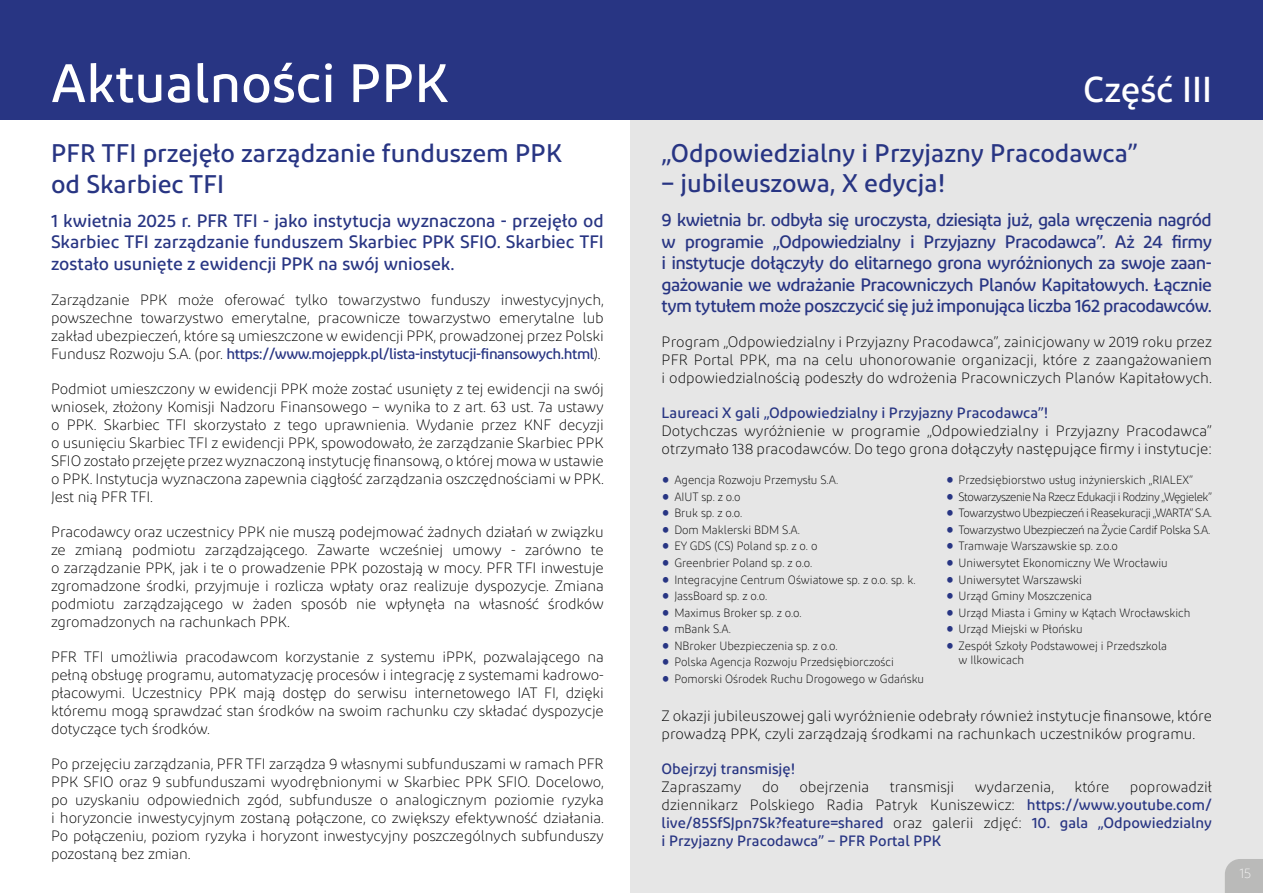
<style>
.page{position:relative;width:1263px;height:893px;background:#fff}
.page>*{position:absolute;margin:0;border:0;box-sizing:border-box;transform-origin:0 0}
.t1{font:500 54px "Diodrum Cyrillic";color:#fff}
.t2{font:500 36px "Diodrum Cyrillic";color:#fff}
.t3{font:500 25.5px/30.6px "Diodrum Cyrillic";color:#283583}
.t4{font:500 18px/21.6px "Diodrum Cyrillic";letter-spacing:-.015em;color:#283583;text-align:justify}
.t5{font:300 15px/18px "Diodrum Cyrillic";letter-spacing:-.005em;color:#000;text-align:justify}
.t6{font:500 15px/18px "Diodrum Cyrillic";color:#283583;text-align:justify}
.t7{font:200 13.8px "Diodrum Cyrillic";color:#fff}
.t8{font:300 12px/16.5px "Diodrum Cyrillic";color:#000;scale:.95 1}
.s1{font-weight:500;color:#283583}
.s2{font-weight:300;color:#000}
</style>
<div class="page">
<div style="left:630px;top:118px;width:633px;height:775px;background:#e6e6e6"></div>
<svg style="left:1225px;top:859px;width:38px;height:34px"></svg>
<div style="left:0;top:0;width:1263px;height:119px;background:#283583"></div>
<h1 class="t1" style="left:51px;top:49px;width:399px">Aktualności PPK</h1>
<h3 class="t3" style="left:51px;top:138px;width:513px">PFR TFI przejęło zarządzanie funduszem PPK od Skarbiec TFI</h3>
<p class="t4" style="left:51px;top:209px;width:554px">1 kwietnia 2025 r. PFR TFI - jako instytucja wyznaczona - przejęło od Skarbiec TFI zarządzanie funduszem Skarbiec PPK SFIO. Skarbiec TFI zostało usunięte z ewidencji PPK na swój wniosek.</p>
<p class="t5" style="left:51px;top:290px;width:554px">Zarządzanie PPK może oferować tylko towarzystwo funduszy inwestycyjnych, powszechne towarzystwo emerytalne, pracownicze towarzystwo emerytalne lub zakład ubezpieczeń, które są umieszczone w ewidencji PPK, prowadzonej przez Polski Fundusz Rozwoju S.A. (por. <span class="s1">https://www.mojeppk.pl/lista-instytucji-finansowych.html</span>).</p>
<p class="t5" style="left:51px;top:379px;width:554px">Podmiot umieszczony w ewidencji PPK może zostać usunięty z tej ewidencji na swój wniosek, złożony Komisji Nadzoru Finansowego – wynika to z art. 63 ust. 7a ustawy o PPK. Skarbiec TFI skorzystało z tego uprawnienia. Wydanie przez KNF decyzji o usunięciu Skarbiec TFI z ewidencji PPK, spowodowało, że zarządzanie Skarbiec PPK SFIO zostało przejęte przez wyznaczoną instytucję finansową, o której mowa w ustawie o PPK. Instytucja wyznaczona zapewnia ciągłość zarządzania oszczędnościami w PPK.<br>Jest nią PFR TFI.</p>
<p class="t5" style="left:51px;top:522px;width:554px">Pracodawcy oraz uczestnicy PPK nie muszą podejmować żadnych działań w związku ze zmianą podmiotu zarządzającego. Zawarte wcześniej umowy - zarówno te o zarządzanie PPK, jak i te o prowadzenie PPK pozostają w mocy. PFR TFI inwestuje zgromadzone środki, przyjmuje i rozlicza wpłaty oraz realizuje dyspozycje. Zmiana podmiotu zarządzającego w żaden sposób nie wpłynęła na własność środków zgromadzonych na rachunkach PPK.</p>
<p class="t5" style="left:51px;top:647px;width:554px">PFR TFI umożliwia pracodawcom korzystanie z systemu iPPK, pozwalającego na pełną obsługę programu, automatyzację procesów i integrację z systemami kadrowo&shy;płacowymi. Uczestnicy PPK mają dostęp do serwisu internetowego IAT FI, dzięki któremu mogą sprawdzać stan środków na swoim rachunku czy składać dyspozycje dotyczące tych środków.</p>
<p class="t5" style="left:51px;top:754px;width:554px">Po przejęciu zarządzania, PFR TFI zarządza 9 własnymi subfunduszami w ramach PFR PPK SFIO oraz 9 subfunduszami wyodrębnionymi w Skarbiec PPK SFIO. Docelowo, po uzyskaniu odpowiednich zgód, subfundusze o analogicznym poziomie ryzyka i horyzoncie inwestycyjnym zostaną połączone, co zwiększy efektywność działania.<br>Po połączeniu, poziom ryzyka i horyzont inwestycyjny poszczególnych subfunduszy pozostaną bez zmian.</p>
<h2 class="t2" style="left:1083px;top:67px;width:130px">Część III</h2>
<h3 class="t3" style="left:662px;top:137px;width:478px">„Odpowiedzialny i Przyjazny Pracodawca”</h3>
<h3 class="t3" style="left:662px;top:168px;width:285px">– jubileuszowa, X edycja!</h3>
<p class="t4" style="left:662px;top:208px;width:552px">9 kwietnia br. odbyła się uroczysta, dziesiąta już, gala wręczenia nagród w programie „Odpowiedzialny i Przyjazny Pracodawca”. Aż 24 firmy i instytucje dołączyły do elitarnego grona wyróżnionych za swoje zaan&shy;gażowanie we wdrażanie Pracowniczych Planów Kapitałowych. Łącznie tym tytułem może poszczycić się już imponująca liczba 162 pracodawców.</p>
<p class="t5" style="left:662px;top:333px;width:552px">Program „Odpowiedzialny i Przyjazny Pracodawca”, zainicjowany w 2019 roku przez PFR Portal PPK, ma na celu uhonorowanie organizacji, które z zaangażowaniem i odpowiedzialnością podeszły do wdrożenia Pracowniczych Planów Kapitałowych.</p>
<p class="t6" style="left:662px;top:404px;width:388px">Laureaci X gali „Odpowiedzialny i Przyjazny Pracodawca”!</p>
<p class="t5" style="left:662px;top:422px;width:552px">Dotychczas wyróżnienie w programie „Odpowiedzialny i Przyjazny Pracodawca” otrzymało 138 pracodawców. Do tego grona dołączyły następujące firmy i instytucje:</p>
<p class="t8" style="left:674px;top:472px;width:264px">Agencja Rozwoju Przemysłu S.A.<br>AIUT sp. z o.o<br>Bruk sp. z o.o.<br>Dom Maklerski BDM S.A.<br>EY GDS (CS) Poland sp. z o. o<br>Greenbrier Poland sp. z o.o.<br>Integracyjne Centrum Oświatowe sp. z o.o. sp. k.<br>JassBoard sp. z o.o.<br>Maximus Broker sp. z o.o.<br>mBank S.A.<br>NBroker Ubezpieczenia sp. z o.o.<br>Polska Agencja Rozwoju Przedsiębiorczości<br>Pomorski Ośrodek Ruchu Drogowego w Gdańsku</p>
<p class="t8" style="left:958px;top:472px;width:268px">Przedsiębiorstwo usług inżynierskich „RIALEX” Stowarzyszenie Na Rzecz Edukacji i Rodziny „Węgielek” Towarzystwo Ubezpieczeń i Reasekuracji „WARTA” S.A.<br>Towarzystwo Ubezpieczeń na Życie Cardif Polska S.A.<br>Tramwaje Warszawskie sp. z.o.o<br>Uniwersytet Ekonomiczny We Wrocławiu Uniwersytet Warszawski<br>Urząd Gminy Moszczenica<br>Urząd Miasta i Gminy w Kątach Wrocławskich Urząd Miejski w Płońsku<br>Zespół Szkoły Podstawowej i Przedszkola</p>
<p class="t8" style="left:958px;top:651px;width:71px">w Ilkowicach</p>
<p class="t5" style="left:662px;top:706px;width:552px">Z okazji jubileuszowej gali wyróżnienie odebrały również instytucje finansowe, które prowadzą PPK, czyli zarządzają środkami na rachunkach uczestników programu.</p>
<p class="t6" style="left:662px;top:759px;width:135px">Obejrzyj transmisję!</p>
<p class="t5" style="left:662px;top:777px;width:81px">Zapraszamy</p>
<p class="t5" style="left:762px;top:777px;width:19px">do</p>
<p class="t5" style="left:799px;top:777px;width:71px">obejrzenia</p>
<p class="t5" style="left:890px;top:777px;width:66px">transmisji</p>
<p class="t5" style="left:975px;top:777px;width:81px">wydarzenia,</p>
<p class="t5" style="left:1074px;top:777px;width:36px">które</p>
<p class="t6" style="left:662px;top:777px;width:552px;text-indent:468px"><span class="s2">poprowadził dziennikarz Polskiego Radia Patryk Kuniszewicz:</span> https://www.youtube.com/ live/85SfSJpn7Sk?feature=shared <span class="s2">oraz galerii zdjęć:</span> 10. gala „Odpowiedzialny i Przyjazny Pracodawca” – PFR Portal PPK</p>
<p class="t7" style="left:1239px;top:865px;width:13px">15</p>
</div>
